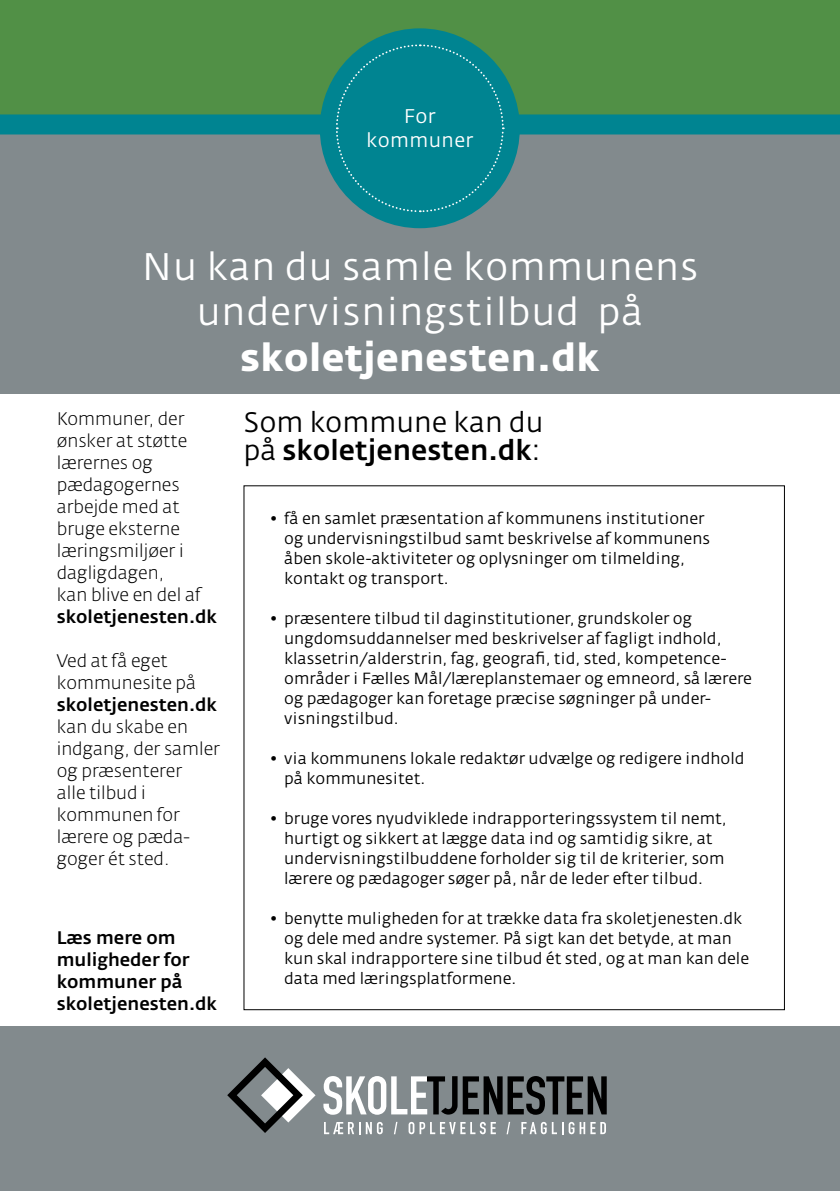
<style>
.page{position:relative;width:840px;height:1191px;background:#fff}
.page>*{position:absolute;margin:0;border:0;box-sizing:border-box;transform-origin:0 0}
.t1{font:38px/45.6px "Fedra Sans Alt";letter-spacing:.02em;color:#fff;text-align:center}
.t2{font:700 38px "Fedra Sans Alt";letter-spacing:.02em;color:#fff}
.t3{font:28px/28px "Fedra Sans Alt";color:#000}
.t4{font:19.6px/23.6px "Fedra Sans Alt";letter-spacing:.02em;color:#fff;text-align:center}
.t5{font:300 18px/22px "Fedra Sans Alt";color:#000}
.t6{font:500 18px/22px "Fedra Sans Alt";color:#000}
.t7{font:16px/20px "Fedra Sans Alt";color:#000}
.s1{font-weight:500}
</style>
<div class="page">
<div style="left:0;top:0;width:839px;height:210px;background:#519046"></div>
<div style="left:0;top:124px;width:839px;height:269px;background:#828a8d"></div>
<div style="left:0;top:1026px;width:839px;height:165px;background:#828a8d"></div>
<svg style="left:323px;top:1076px;width:283px;height:38px"></svg>
<svg style="left:324px;top:1122px;width:58px;height:12px"></svg>
<svg style="left:394px;top:1121px;width:3px;height:13px"></svg>
<svg style="left:408px;top:1121px;width:6px;height:13px"></svg>
<svg style="left:419px;top:1122px;width:76px;height:12px"></svg>
<svg style="left:506px;top:1121px;width:4px;height:13px"></svg>
<svg style="left:521px;top:1121px;width:84px;height:13px"></svg>
<svg style="left:227px;top:1057px;width:88px;height:76px"></svg>
<div style="left:0;top:114px;width:839px;height:20px;background:#008491"></div>
<div style="left:319px;top:28px;width:200px;height:200px;background:#008491;border-radius:50%"></div>
<svg style="left:335px;top:43px;width:169px;height:170px"></svg>
<p class="t4" style="left:366px;top:105px;width:108px">For kommuner</p>
<h1 class="t1" style="left:142px;top:245px;width:557px">Nu kan du samle kommunens undervisningstilbud på</h1>
<h1 class="t2" style="left:240px;top:335px;width:360px">skoletjenesten.dk</h1>
<h2 class="t3" style="left:243px;top:409px;width:301px">Som kommune kan du på <span class="s1">skoletjenesten.dk</span>:</h2>
<p class="t5" style="left:57px;top:408px;width:146px">Kommuner, der ønsker at støtte lærernes og pædagogernes arbejde med at bruge eksterne læringsmiljøer i dagligdagen,<br>kan blive en del af</p>
<p class="t6" style="left:57px;top:606px;width:162px">skoletjenesten.dk</p>
<p class="t5" style="left:57px;top:650px;width:141px">Ved at få eget kommunesite på</p>
<p class="t6" style="left:57px;top:694px;width:162px">skoletjenesten.dk</p>
<p class="t5" style="left:57px;top:716px;width:165px">kan du skabe en indgang, der samler og præsenterer<br>alle tilbud i kommunen for lærere og pæda&shy;goger ét sted.</p>
<p class="t7" style="left:284px;top:508px;width:427px;text-indent:-14px">• få en samlet præsentation af kommunens institutioner og undervisningstilbud samt beskrivelse af kommunens åben skole-aktiviteter og oplysninger om tilmelding, kontakt og transport.</p>
<p class="t7" style="left:284px;top:608px;width:469px;text-indent:-14px">• præsentere tilbud til daginstitutioner, grundskoler og ungdomsuddannelser med beskrivelser af fagligt indhold, klassetrin/alderstrin, fag, geografi, tid, sted, kompetence&shy;områder i Fælles Mål/læreplanstemaer og emneord, så lærere og pædagoger kan foretage præcise søgninger på under&shy;visningstilbud.</p>
<p class="t7" style="left:284px;top:748px;width:461px;text-indent:-14px">• via kommunens lokale redaktør udvælge og redigere indhold på kommunesitet.</p>
<p class="t7" style="left:284px;top:808px;width:443px;text-indent:-14px">• bruge vores nyudviklede indrapporteringssystem til nemt, hurtigt og sikkert at lægge data ind og samtidig sikre, at undervisningstilbuddene forholder sig til de kriterier, som lærere og pædagoger søger på, når de leder efter tilbud.</p>
<p class="t7" style="left:284px;top:908px;width:466px;text-indent:-14px">• benytte muligheden for at trække data fra skoletjenesten.dk og dele med andre systemer. På sigt kan det betyde, at man kun skal indrapportere sine tilbud ét sted, og at man kan dele data med læringsplatformene.</p>
<p class="t6" style="left:57px;top:927px;width:162px">Læs mere om muligheder for kommuner på skoletjenesten.dk</p>
</div>
